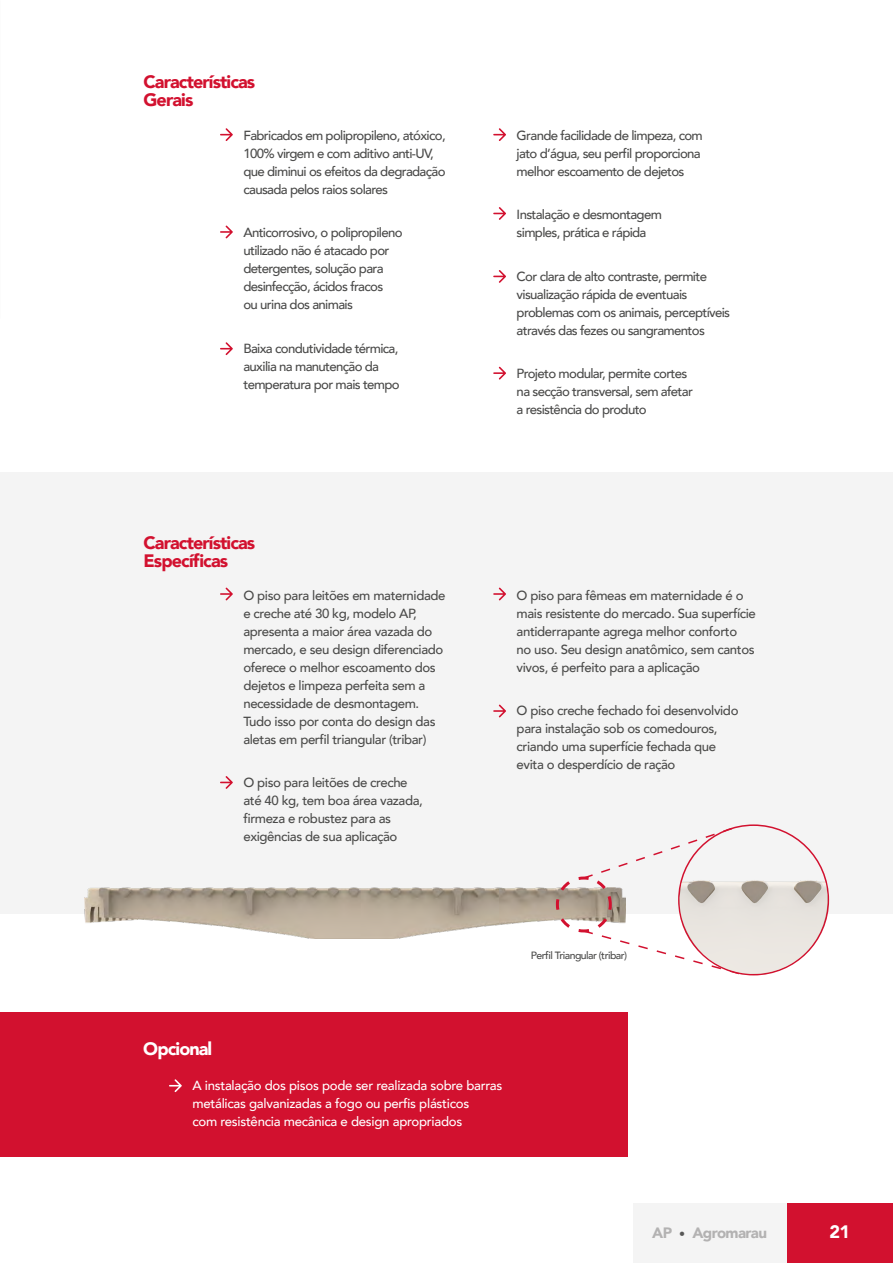
<style>
.page{position:relative;width:893px;height:1263px;background:#fff}
.page>*{position:absolute;margin:0;border:0;box-sizing:border-box;transform-origin:0 0}
.t1{font:900 18px/18px "Avenir";letter-spacing:-.05em;color:#d2112f}
.t2{font:900 18px "Avenir";letter-spacing:-.05em;color:#fff}
.t3{font:900 15px "Avenir";letter-spacing:-.04em;color:#b3b2b2}
.t4{font:500 13.2px/18px "Avenir";letter-spacing:-.05em;color:#4a4a49}
.t5{font:500 13.2px/18px "Avenir";letter-spacing:-.03em;color:#4a4a49}
.t6{font:500 13.2px/18px "Avenir";letter-spacing:-.02em;color:#fff}
.t7{font:500 10.5px "Avenir";letter-spacing:-.05em;color:#4a4a49}
.s1{font-size:12px;color:#575756}
</style>
<div class="page">
<div style="left:0;top:1012px;width:627px;height:145px;background:#d2112f"></div>
<svg style="left:169px;top:1079px;width:13px;height:13px"></svg>
<div style="left:0;top:472px;width:893px;height:441px;background:#f4f4f4"></div>
<img style="left:84px;top:887px;width:470px;height:51px">
<svg style="left:554px;top:827px;width:275px;height:148px"></svg>
<svg style="left:493px;top:587px;width:13px;height:13px"></svg>
<svg style="left:493px;top:704px;width:13px;height:13px"></svg>
<svg style="left:220px;top:128px;width:13px;height:13px"></svg>
<svg style="left:493px;top:128px;width:13px;height:13px"></svg>
<svg style="left:493px;top:207px;width:13px;height:13px"></svg>
<svg style="left:493px;top:270px;width:13px;height:13px"></svg>
<svg style="left:493px;top:367px;width:13px;height:12px"></svg>
<svg style="left:220px;top:225px;width:13px;height:13px"></svg>
<svg style="left:220px;top:342px;width:13px;height:13px"></svg>
<svg style="left:220px;top:587px;width:13px;height:13px"></svg>
<svg style="left:220px;top:776px;width:13px;height:13px"></svg>
<div style="left:787px;top:1203px;width:106px;height:60px;background:#d2112f"></div>
<div style="left:634px;top:1203px;width:153px;height:60px;background:#f4f4f4"></div>
<h1 class="t1" style="left:144px;top:72px;width:113px">Características<br>Gerais</h1>
<p class="t4" style="left:243px;top:125px;width:204px">Fabricados em polipropileno, atóxico, 100% virgem e com aditivo anti-UV, que diminui os efeitos da degradação causada pelos raios solares</p>
<p class="t4" style="left:243px;top:223px;width:161px">Anticorrosivo, o polipropileno utilizado não é atacado por detergentes, solução para desinfecção, ácidos fracos<br>ou urina dos animais</p>
<p class="t4" style="left:243px;top:338px;width:158px">Baixa condutividade térmica, auxilia na manutenção da temperatura por mais tempo</p>
<p class="t4" style="left:517px;top:125px;width:188px">Grande facilidade de limpeza, com jato d’água, seu perfil proporciona melhor escoamento de dejetos</p>
<p class="t4" style="left:517px;top:205px;width:147px">Instalação e desmontagem simples, prática e rápida</p>
<p class="t4" style="left:517px;top:266px;width:215px">Cor clara de alto contraste, permite visualização rápida de eventuais problemas com os animais, perceptíveis através das fezes ou sangramentos</p>
<p class="t4" style="left:517px;top:364px;width:178px">Projeto modular, permite cortes na secção transversal, sem afetar a resistência do produto</p>
<h1 class="t1" style="left:144px;top:533px;width:113px">Características<br>Específicas</h1>
<p class="t5" style="left:243px;top:585px;width:204px">O piso para leitões em maternidade e creche até 30 kg, modelo AP, apresenta a maior área vazada do mercado, e seu design diferenciado oferece o melhor escoamento dos dejetos e limpeza perfeita sem a necessidade de desmontagem.<br>Tudo isso por conta do design das aletas em perfil triangular (tribar)</p>
<p class="t5" style="left:243px;top:773px;width:181px">O piso para leitões de creche até 40 kg, tem boa área vazada, firmeza e robustez para as exigências de sua aplicação</p>
<p class="t5" style="left:517px;top:585px;width:241px">O piso para fêmeas em maternidade é o mais resistente do mercado. Sua superfície antiderrapante agrega melhor conforto<br>no uso. Seu design anatômico, sem cantos vivos, é perfeito para a aplicação</p>
<p class="t5" style="left:517px;top:701px;width:223px">O piso creche fechado foi desenvolvido para instalação sob os comedouros, criando uma superfície fechada que evita o desperdício de ração</p>
<p class="t7" style="left:531px;top:946px;width:98px">Perfil Triangular (tribar)</p>
<h1 class="t2" style="left:143px;top:1034px;width:71px">Opcional</h1>
<p class="t6" style="left:192px;top:1075px;width:311px">A instalação dos pisos pode ser realizada sobre barras metálicas galvanizadas a fogo ou perfis plásticos<br>com resistência mecânica e design apropriados</p>
<p class="t3" style="left:652px;top:1220px;width:116px">AP <span class="s1">•</span> Agromarau</p>
<h1 class="t2" style="left:829px;top:1217px;width:22px">21</h1>
</div>
